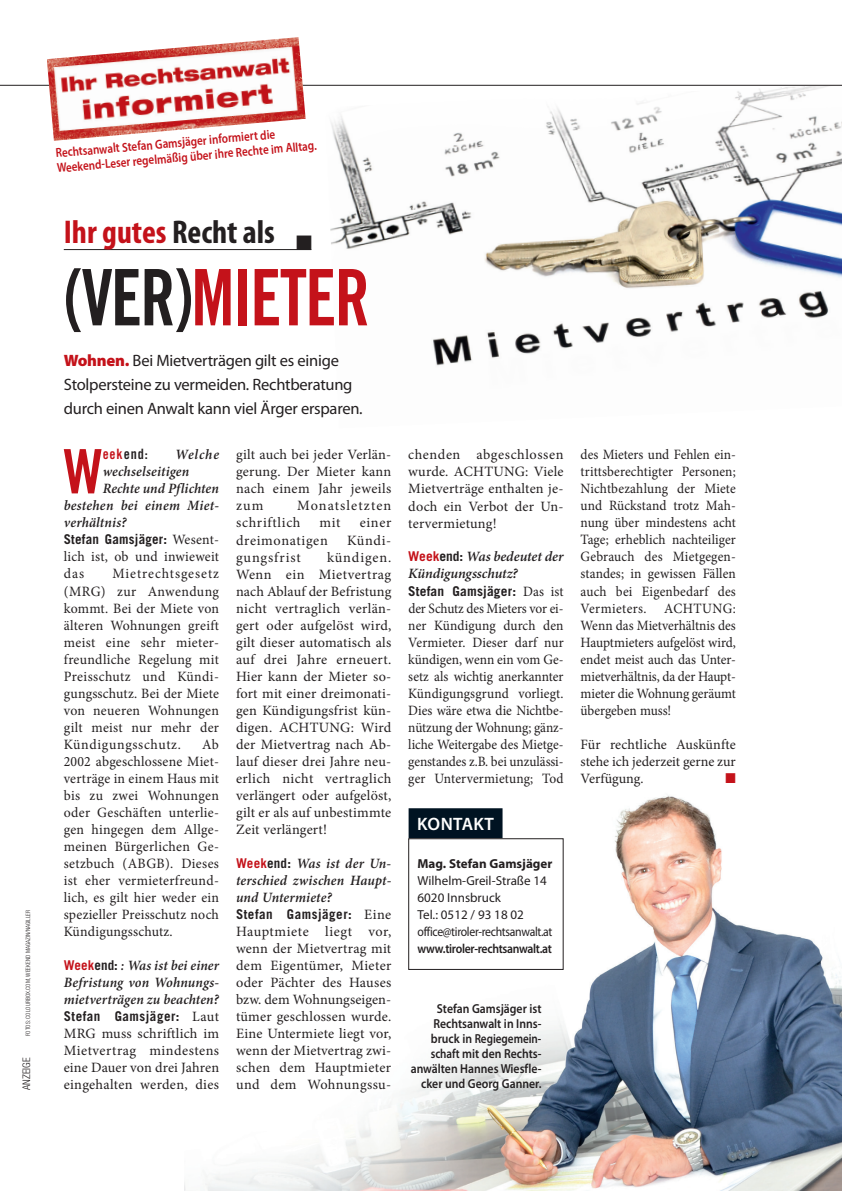
<style>
.page{position:relative;width:842px;height:1191px;background:#fff}
.page>*{position:absolute;margin:0;border:0;box-sizing:border-box;transform-origin:0 0}
.t1{font:78px "Trade Gothic LT Std Bd Cn 20";letter-spacing:-.025em;color:#c4121a;scale:.9 1}
.t2{font:61.35px "Trade Gothic LT Std Bd Cn 20";color:#c4121a;scale:.95 1}
.t3{font:700 condensed 33px "Myriad Pro";color:#c4121a}
.t4{font:600 18px "Myriad Pro";letter-spacing:.005em;color:#fff}
.t5{font:16.5px/24px "Myriad Pro";letter-spacing:-.015em;color:#231f20}
.t6{font:14.25px/17px "Minion Pro";letter-spacing:.015em;color:#231f20;text-align:justify}
.t7{font:14.25px/17px "Minion Pro";letter-spacing:.015em;color:#231f20;text-align:justify;scale:.94 1}
.t8{font:italic 600 14.25px/17px "Minion Pro";letter-spacing:.01em;color:#231f20;text-align:justify}
.t9{font:14.25px/17px "Minion Pro";letter-spacing:.055em;color:#231f20}
.t10{font:14.25px "Minion Pro";letter-spacing:.045em;color:#231f20}
.t11{font:14.25px "Minion Pro";letter-spacing:.06em;color:#231f20}
.t12{font:14.25px "Trade Gothic LT Std Bd Cn 20";letter-spacing:.065em;color:#231f20}
.t13{font:14.25px "Zapf Dingbats ITC";color:#c4121a;scale:.95 1}
.t14{font:700 13.5px "Trade Gothic LT Std";letter-spacing:.025em;color:#231f20}
.t15{font:600 13.05px/15px "Myriad Pro";color:#231f20;text-align:right;scale:.9 1}
.t16{font:600 13.05px/15px "Myriad Pro";color:#c4121a;scale:.85 1}
.t17{font:13.05px/17px "Myriad Pro";color:#231f20}
.t18{font:600 13.05px "Myriad Pro";letter-spacing:-.025em;color:#231f20;scale:.9 1}
.t19{font:700 13.05px "Myriad Pro";color:#231f20}
.t20{font:300 condensed 10.5px "Helvetica Neue LT Pro";color:#231f20}
.t21{font:300 condensed 6px "Helvetica Neue LT Pro";color:#231f20}
.s1{color:#231f20}
.s2{font-weight:900;color:#c4121a}
.s3{color:#c4121a}
.s4{font-family:"Minion Pro";font-weight:400;font-size:14.25px}
.s5{font-family:"Trade Gothic LT Std";font-weight:700;font-style:normal;font-size:13.5px;color:#c4121a}
.s6{font-family:"Trade Gothic LT Std";font-weight:700;font-style:normal;font-size:13.5px}
</style>
<div class="page">
<img style="left:185px;top:795px;width:657px;height:396px">
<img style="left:330px;top:86px;width:512px;height:199px">
<hr style="left:64px;top:249px;width:247px;height:1px;background:#231f20">
<hr style="left:0;top:85px;width:842px;height:1px;background:#231f20">
<img style="left:47px;top:37px;width:259px;height:104px">
<div style="left:409px;top:808px;width:93px;height:30px;background:#001322"></div>
<div style="left:409px;top:838px;width:154px;height:131px;background:#fff"></div>
<div style="left:408px;top:838px;width:155px;height:131px;border:1px solid #231f20"></div>
<img style="left:433px;top:285px;width:396px;height:81px">
<p class="t21" style="left:25px;top:1036px;width:128px;rotate:-90deg">Fotos: Colourbox.com, weekend Magazin/nagiller</p>
<p class="t20" style="left:20px;top:1090px;width:34px;rotate:-90deg">ANZEIGE</p>
<p class="t16" style="left:55px;top:146px;width:308px;rotate:-5deg">Rechtsanwalt Stefan Gamsjäger informiert die<br>Weekend-Leser regelmäßig über ihre Rechte im Alltag.</p>
<h3 class="t3" style="left:64px;top:214px;width:250px">Ihr gutes <span class="s1">Recht als</span> <span class="s1">■</span></h3>
<h1 class="t1" style="left:64px;top:250px;width:342px"><span class="s1">(VER)</span>MIETER</h1>
<p class="t5" style="left:64px;top:349px;width:300px"><span class="s2">Wohnen.</span> Bei Mietverträgen gilt es einige<br>Stolpersteine zu vermeiden. Rechtberatung durch einen Anwalt kann viel Ärger ersparen.</p>
<h2 class="t2" style="left:64px;top:434px;width:42px">W</h2>
<p class="t12" style="left:103px;top:445px;width:47px"><span class="s3">EEK</span>END:</p>
<p class="t8" style="left:175px;top:447px;width:45px">Welche</p>
<p class="t8" style="left:103px;top:464px;width:88px">wechselseitigen</p>
<p class="t8" style="left:103px;top:481px;width:118px">Rechte und Pflichten</p>
<p class="t8" style="left:64px;top:498px;width:157px">bestehen bei einem Miet-</p>
<p class="t8" style="left:64px;top:515px;width:64px">verhältnis?</p>
<p class="t14" style="left:64px;top:531px;width:157px">Stefan Gamsjäger: <span class="s4">Wesent-</span></p>
<p class="t6" style="left:64px;top:548px;width:157px">lich ist, ob und inwieweit das</p>
<p class="t6" style="left:64px;top:565px;width:157px;text-indent:49px">Mietrechtsgesetz (MRG) zur Anwendung kommt. Bei der Miete von älteren Wohnungen greift meist eine sehr mieter&shy;freundliche Regelung mit Preisschutz und Kündi&shy;gungsschutz. Bei der Miete von neueren Wohnungen gilt meist nur mehr der Kündigungsschutz.</p>
<p class="t6" style="left:64px;top:735px;width:157px;text-indent:138px">Ab 2002 abgeschlossene Miet&shy;verträge in einem Haus mit bis zu zwei Wohnungen oder Geschäften unterlie&shy;gen hingegen dem Allge&shy;meinen Bürgerlichen Ge&shy;setzbuch (ABGB). Dieses ist eher vermieterfreund&shy;lich, es gilt hier weder ein spezieller Preisschutz noch Kündigungsschutz.</p>
<p class="t8" style="left:64px;top:957px;width:157px"><span class="s5">Week</span><span class="s6">end:</span> : Was ist bei einer Befristung von Wohnungs&shy;mietverträgen zu beachten?</p>
<p class="t14" style="left:64px;top:1007px;width:157px">Stefan Gamsjäger: <span class="s4">Laut</span></p>
<p class="t6" style="left:64px;top:1025px;width:157px">MRG muss schriftlich im Mietvertrag mindestens eine Dauer von drei Jahren eingehalten werden, dies</p>
<p class="t6" style="left:236px;top:446px;width:157px">gilt auch bei jeder Verlän&shy;gerung. Der Mieter kann nach einem Jahr jeweils zum</p>
<p class="t9" style="left:236px;top:497px;width:157px;text-indent:61px">Monatsletzten schriftlich</p>
<p class="t6" style="left:320px;top:514px;width:23px">mit</p>
<p class="t6" style="left:360px;top:514px;width:33px">einer</p>
<p class="t10" style="left:236px;top:530px;width:93px">dreimonatigen</p>
<p class="t6" style="left:347px;top:531px;width:46px">Kündi-</p>
<p class="t11" style="left:236px;top:547px;width:66px">gungsfrist</p>
<p class="t6" style="left:236px;top:548px;width:157px;text-indent:91px">kündigen.<br>Wenn ein Mietvertrag nach Ablauf der Befristung nicht vertraglich verlän&shy;gert oder aufgelöst wird, gilt dieser automatisch als auf drei Jahre erneuert.<br>Hier kann der Mieter so&shy;fort mit einer dreimonati&shy;gen Kündigungsfrist kün&shy;digen. ACHTUNG: Wird der Mietvertrag nach Ab&shy;lauf dieser drei Jahre neu&shy;erlich nicht vertraglich verlängert oder aufgelöst, gilt er als auf unbestimmte Zeit verlängert!</p>
<p class="t8" style="left:236px;top:855px;width:157px"><span class="s5">Week</span><span class="s6">end:</span> Was ist der Un&shy;terschied zwischen Haupt&shy;und Untermiete?</p>
<p class="t14" style="left:236px;top:905px;width:157px">Stefan Gamsjäger: <span class="s4">Eine</span></p>
<p class="t6" style="left:236px;top:922px;width:157px">Hauptmiete liegt vor, wenn der Mietvertrag mit dem Eigentümer, Mieter oder Pächter des Hauses bzw. dem Wohnungseigen&shy;tümer geschlossen wurde.<br>Eine Untermiete liegt vor, wenn der Mietvertrag zwi&shy;schen dem Hauptmieter und dem Wohnungssu-</p>
<p class="t6" style="left:408px;top:446px;width:157px">chenden abgeschlossen wurde. ACHTUNG: Viele Mietverträge enthalten je&shy;doch ein Verbot der Un&shy;tervermietung!</p>
<p class="t8" style="left:408px;top:549px;width:157px"><span class="s5">Week</span><span class="s6">end:</span> Was bedeutet der<br>Kündigungsschutz?</p>
<p class="t14" style="left:408px;top:582px;width:157px">Stefan Gamsjäger: <span class="s4">Das ist</span></p>
<p class="t7" style="left:408px;top:599px;width:167px">der Schutz des Mieters vor ei&shy;ner Kündigung durch den Vermieter. Dieser darf nur kündigen, wenn ein vom Ge&shy;setz als wichtig anerkannter Kündigungsgrund vorliegt.<br>Dies wäre etwa die Nichtbe&shy;nützung der Wohnung; gänz&shy;liche Weitergabe des Mietge&shy;genstandes z.B. bei unzulässi&shy;ger Untervermietung; Tod</p>
<p class="t4" style="left:417px;top:813px;width:78px">Kontakt</p>
<p class="t19" style="left:418px;top:856px;width:136px">Mag. Stefan Gamsjäger</p>
<p class="t17" style="left:418px;top:872px;width:136px">Wilhelm-Greil-Straße 14<br>6020 Innsbruck<br>Tel.: 0512 / 93 18 02 office@tiroler-rechtsanwalt.at</p>
<p class="t18" style="left:418px;top:941px;width:151px">www.tiroler-rechtsanwalt.at</p>
<p class="t7" style="left:581px;top:446px;width:167px">des Mieters und Fehlen ein&shy;trittsberechtigter Personen; Nichtbezahlung der Miete und Rückstand trotz Mah&shy;nung über mindestens acht Tage; erheblich nachteiliger Gebrauch des Mietgegen&shy;standes; in gewissen Fällen auch bei Eigenbedarf des Vermieters. ACHTUNG:<br>Wenn das Mietverhältnis des Hauptmieters aufgelöst wird, endet meist auch das Unter&shy;mietverhältnis, da der Haupt&shy;mieter die Wohnung geräumt übergeben muss!</p>
<p class="t6" style="left:581px;top:735px;width:157px">Für rechtliche Auskünfte stehe ich jederzeit gerne zur Verfügung.</p>
<p class="t13" style="left:725px;top:771px;width:12px">■</p>
<p class="t15" style="left:411px;top:1001px;width:147px">Stefan Gamsjäger ist<br>Rechtsanwalt in Inns&shy;bruck in Regiegemein&shy;schaft mit den Rechts&shy;anwälten Hannes Wiesfle-</p>
<p class="t15" style="left:421px;top:1076px;width:135px">cker und Georg Ganner.</p>
</div>
